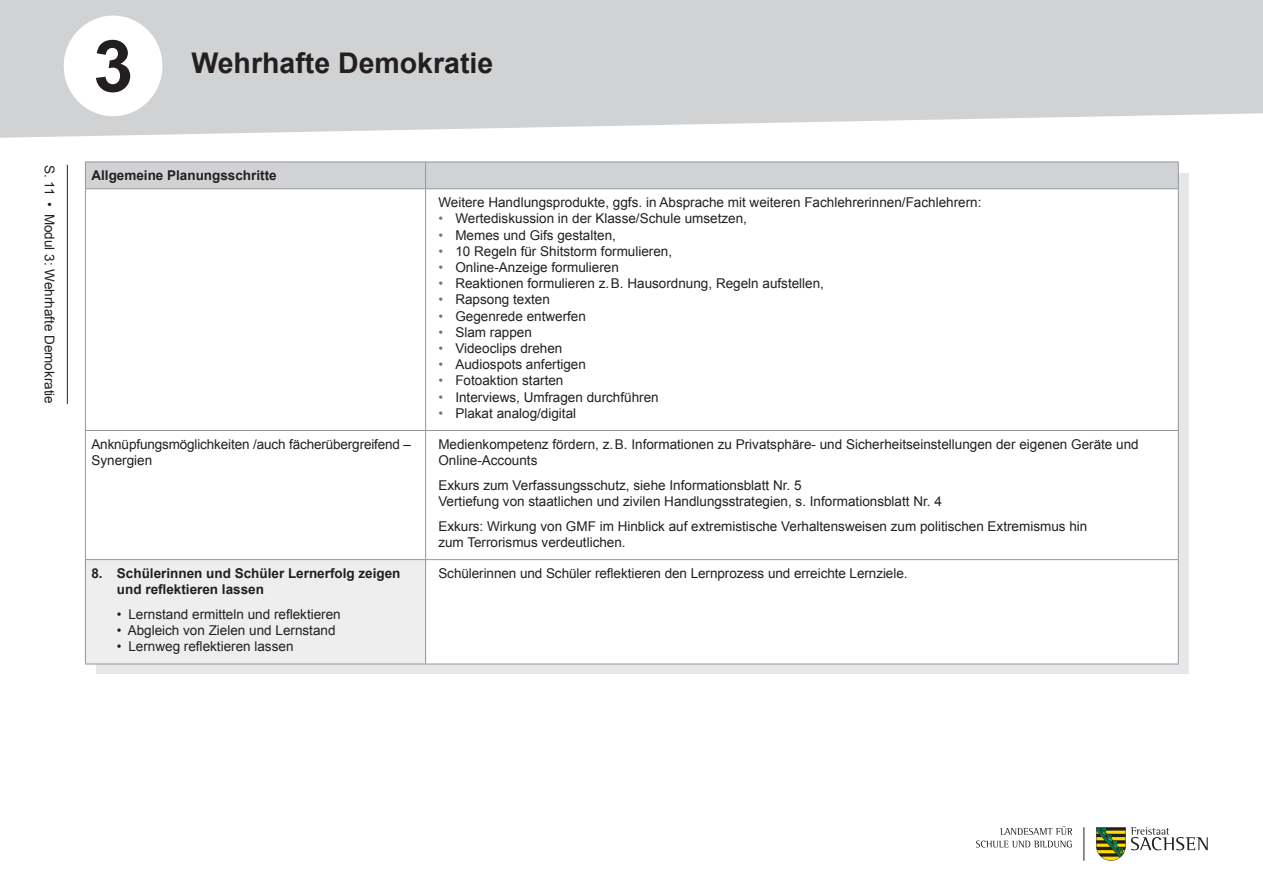
<style>
.page{position:relative;width:1263px;height:893px;background:#fff}
.page>*{position:absolute;margin:0;border:0;box-sizing:border-box;transform-origin:0 0}
.t1{font:700 72px "Arial";color:#231f20}
.t2{font:700 28.5px "Arial";color:#231f20}
.Fließtext_ohne_Raste{font:13.5px/16.2px "Arial";color:#231f20}
.Fließtext_ohne_Raste-2{font:700 13.5px/16.2px "Arial";color:#231f20}
.s1{color:#d1d2d4}
.s2{color:#76787b}
.s3{font-weight:400;color:#fff}
</style>
<div class="page">
<svg style="left:0;top:0;width:1263px;height:138px;background:#d5d6d8"></svg>
<svg style="left:1096px;top:827px;width:112px;height:34px"></svg>
<hr style="left:1084px;top:827px;width:1px;height:34px;background:#231f20">
<svg style="left:976px;top:841px;width:96px;height:6px"></svg>
<svg style="left:1000px;top:826px;width:72px;height:9px"></svg>
<div style="left:96px;top:173px;width:1092px;height:501px;background:#e6e7e9"></div>
<div style="left:86px;top:189px;width:339px;height:370px;background:#fff"></div>
<div style="left:426px;top:189px;width:752px;height:475px;background:#fff"></div>
<div style="left:85px;top:560px;width:341px;height:104px;background:#eeeeef"></div>
<hr style="left:1178px;top:189px;width:1px;height:241px;background:#939598">
<hr style="left:85px;top:430px;width:341px;height:1px;background:#939598">
<hr style="left:85px;top:431px;width:1px;height:128px;background:#939598">
<hr style="left:426px;top:430px;width:753px;height:1px;background:#939598">
<hr style="left:425px;top:431px;width:1px;height:128px;background:#939598">
<hr style="left:1178px;top:431px;width:1px;height:128px;background:#939598">
<hr style="left:85px;top:559px;width:341px;height:1px;background:#939598">
<hr style="left:85px;top:560px;width:1px;height:104px;background:#939598">
<hr style="left:426px;top:559px;width:753px;height:1px;background:#939598">
<hr style="left:425px;top:560px;width:1px;height:104px;background:#939598">
<hr style="left:1178px;top:560px;width:1px;height:104px;background:#939598">
<hr style="left:85px;top:664px;width:341px;height:1px;background:#939598">
<hr style="left:426px;top:664px;width:753px;height:1px;background:#939598">
<div style="left:85px;top:162px;width:1094px;height:26px;background:#d1d2d4"></div>
<hr style="left:85px;top:188px;width:341px;height:1px;background:#939598">
<hr style="left:426px;top:188px;width:753px;height:1px;background:#939598">
<hr style="left:85px;top:189px;width:1px;height:241px;background:#939598">
<hr style="left:425px;top:189px;width:1px;height:241px;background:#939598">
<div style="left:64px;top:16px;width:98px;height:100px;background:#fff;border-radius:50%"></div>
<hr style="left:67px;top:165px;width:1px;height:239px;background:#231f20">
<p class="Fließtext_ohne_Raste" style="left:58px;top:165px;width:241px;rotate:90deg">S. 11 • Modul 3: Wehrhafte Demokratie</p>
<h1 class="t1" style="left:93px;top:19px;width:42px">3</h1>
<h2 class="t2" style="left:191px;top:44px;width:303px">Wehrhafte Demokratie</h2>
<p class="Fließtext_ohne_Raste-2" style="left:91px;top:168px;width:191px">Allgemeine Planungsschritte<span class="s1">:</span></p>
<p class="Fließtext_ohne_Raste" style="left:438px;top:194px;width:545px">Weitere Handlungsprodukte, ggfs. in Absprache mit weiteren Fachlehrerinnen/Fachlehrern:</p>
<p class="Fließtext_ohne_Raste" style="left:438px;top:211px;width:310px"><span class="s2">•</span> Wertediskussion in der Klasse/Schule umsetzen,</p>
<p class="Fließtext_ohne_Raste" style="left:438px;top:227px;width:179px"><span class="s2">•</span> Memes und Gifs gestalten,</p>
<p class="Fließtext_ohne_Raste" style="left:438px;top:243px;width:235px"><span class="s2">•</span> 10 Regeln für Shitstorm formulieren,</p>
<p class="Fließtext_ohne_Raste" style="left:438px;top:259px;width:182px"><span class="s2">•</span> Online-Anzeige formulieren</p>
<p class="Fließtext_ohne_Raste" style="left:438px;top:275px;width:387px"><span class="s2">•</span> Reaktionen formulieren z.B. Hausordnung, Regeln aufstellen,</p>
<p class="Fließtext_ohne_Raste" style="left:438px;top:292px;width:113px"><span class="s2">•</span> Rapsong texten</p>
<p class="Fließtext_ohne_Raste" style="left:438px;top:308px;width:149px"><span class="s2">•</span> Gegenrede entwerfen</p>
<p class="Fließtext_ohne_Raste" style="left:438px;top:324px;width:95px"><span class="s2">•</span> Slam rappen</p>
<p class="Fließtext_ohne_Raste" style="left:438px;top:340px;width:126px"><span class="s2">•</span> Videoclips drehen</p>
<p class="Fließtext_ohne_Raste" style="left:438px;top:356px;width:149px"><span class="s2">•</span> Audiospots anfertigen</p>
<p class="Fließtext_ohne_Raste" style="left:438px;top:373px;width:127px"><span class="s2">•</span> Fotoaktion starten</p>
<p class="Fließtext_ohne_Raste" style="left:438px;top:389px;width:222px"><span class="s2">•</span> Interviews, Umfragen durchführen</p>
<p class="Fließtext_ohne_Raste" style="left:438px;top:405px;width:139px"><span class="s2">•</span> Plakat analog/digital</p>
<p class="Fließtext_ohne_Raste" style="left:91px;top:436px;width:321px">Anknüpfungsmöglichkeiten /auch fächerübergreifend –<br>Synergien</p>
<p class="Fließtext_ohne_Raste" style="left:438px;top:436px;width:702px">Medienkompetenz fördern, z.B. Informationen zu Privatsphäre- und Sicherheitseinstellungen der eigenen Geräte und<br>Online-Accounts</p>
<p class="Fließtext_ohne_Raste" style="left:438px;top:477px;width:365px">Exkurs zum Verfassungsschutz, siehe Informationsblatt Nr. 5</p>
<p class="Fließtext_ohne_Raste" style="left:438px;top:493px;width:505px">Vertiefung von staatlichen und zivilen Handlungsstrategien, s. Informationsblatt Nr. 4</p>
<p class="Fließtext_ohne_Raste" style="left:438px;top:518px;width:650px">Exkurs: Wirkung von GMF im Hinblick auf extremistische Verhaltensweisen zum politischen Extremismus hin zum Terrorismus verdeutlichen.</p>
<p class="Fließtext_ohne_Raste-2" style="left:117px;top:566px;width:285px;text-indent:-26px">8. Schülerinnen und Schüler Lernerfolg zeigen und reflektieren lassen<span class="s3">:</span></p>
<p class="Fließtext_ohne_Raste" style="left:117px;top:606px;width:225px">• Lernstand ermitteln und reflektieren</p>
<p class="Fließtext_ohne_Raste" style="left:117px;top:622px;width:220px">• Abgleich von Zielen und Lernstand</p>
<p class="Fließtext_ohne_Raste" style="left:117px;top:639px;width:178px">• Lernweg reflektieren lassen</p>
<p class="Fließtext_ohne_Raste" style="left:438px;top:565px;width:471px">Schülerinnen und Schüler reflektieren den Lernprozess und erreichte Lernziele.</p>
</div>
